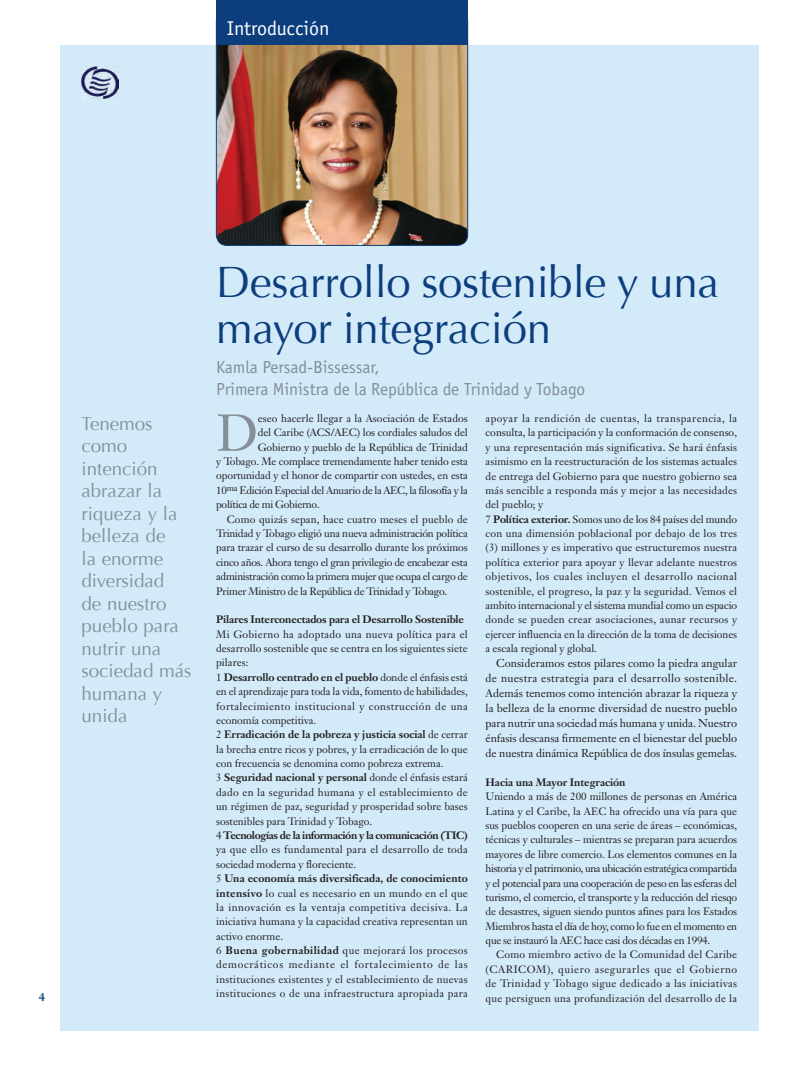
<style>
.page{position:relative;width:801px;height:1074px;background:#fff}
.page>*{position:absolute;margin:0;border:0;box-sizing:border-box;transform-origin:0 0}
.t1{font:51px "Janson Text";color:#848f96}
.t2{font:43.75px/46.2px "Optima";letter-spacing:-.005em;color:#0c3d7d}
.t3{font:20px "Officina Sans";color:#fff}
.t4{font:18.75px/22.5px "Optima";color:#848f96}
.t5{font:17.5px/21.2px "Officina Sans";letter-spacing:-.005em;color:#848f96}
.t6{font:11.25px/15px "Janson Text";letter-spacing:-.005em;color:#231f20;text-align:justify}
.t7{font:700 11.25px "Janson Text";color:#0c3d7d}
.t8{font:10.62px/14.4px "Janson Text";letter-spacing:.005em;color:#231f20}
.t9{font:10.62px "Janson Text";letter-spacing:-.025em;color:#231f20}
.t10{font:700 10.62px "Janson Text";letter-spacing:-.015em;color:#231f20}
.t11{font:10.62px "Janson Text";letter-spacing:-.02em;color:#231f20}
.t12{font:10.62px "Janson Text";letter-spacing:-.015em;color:#231f20}
.s1{font-weight:700}
</style>
<div class="page">
<div style="left:60px;top:45px;width:699px;height:986px;background:#d3ebf9"></div>
<img style="left:216px;top:11px;width:252px;height:234px;border-radius:11px">
<div style="left:216px;top:10px;width:252px;height:235px;border:1px solid #0c3d7d;border-radius:11px"></div>
<img style="left:81px;top:66px;width:37px;height:33px">
<div style="left:216px;top:0;width:252px;height:28px;background:#0c3d7d"></div>
<div style="left:216px;top:10px;width:252px;height:35px;background:#0c3d7d"></div>
<h3 class="t3" style="left:227px;top:17px;width:104px">Introducción</h3>
<p class="t7" style="left:39px;top:989px;width:8px">4</p>
<h3 class="t4" style="left:81px;top:412px;width:111px">Tenemos como intención abrazar la riqueza y la belleza de<br>la enorme diversidad<br>de nuestro pueblo para nutrir una sociedad más humana y unida</h3>
<h2 class="t2" style="left:216px;top:260px;width:505px">Desarrollo sostenible y una mayor integración</h2>
<h3 class="t5" style="left:216px;top:357px;width:371px">Kamla Persad-Bissessar,<br>Primera Ministra de la República de Trinidad y Tobago</h3>
<h1 class="t1" style="left:216px;top:401px;width:44px">D</h1>
<p class="t8" style="left:258px;top:411px;width:211px">eseo hacerle llegar a la Asociación de Estados</p>
<p class="t8" style="left:258px;top:425px;width:211px">del Caribe (ACS/AEC) los cordiales saludos del</p>
<p class="t8" style="left:258px;top:440px;width:211px">Gobierno y pueblo de la República de Trinidad</p>
<p class="t12" style="left:216px;top:455px;width:253px">y Tobago. Me complace tremendamente haber tenido esta</p>
<p class="t8" style="left:216px;top:468px;width:253px">oportunidad y el honor de compartir con ustedes, en esta</p>
<p class="t9" style="left:216px;top:483px;width:253px">10<sup>ma</sup> Edición Especial del Anuario de la AEC, la filosofía y la</p>
<p class="t9" style="left:216px;top:498px;width:105px">política de mi Gobierno.</p>
<p class="t8" style="left:227px;top:511px;width:242px">Como quizás sepan, hace cuatro meses el pueblo de</p>
<p class="t11" style="left:216px;top:526px;width:253px">Trinidad y Tobago eligió una nueva administración política</p>
<p class="t8" style="left:216px;top:540px;width:253px">para trazar el curso de su desarrollo durante los próximos</p>
<p class="t9" style="left:216px;top:555px;width:253px">cinco años. Ahora tengo el gran privilegio de encabezar esta</p>
<p class="t9" style="left:216px;top:570px;width:253px">administración como la primera mujer que ocupa el cargo de</p>
<p class="t9" style="left:216px;top:584px;width:233px">Primer Ministro de la República de Trinidad y Tobago.</p>
<p class="t10" style="left:216px;top:613px;width:249px">Pilares Interconectados para el Desarrollo Sostenible</p>
<p class="t8" style="left:216px;top:626px;width:253px">Mi Gobierno ha adoptado una nueva política para el desarrollo sostenible que se centra en los siguientes siete pilares:<br>1 <span class="s1">Desarrollo centrado en el pueblo</span> donde el énfasis está en el aprendizaje para toda la vida, fomento de habilidades, fortalecimiento institucional y construcción de una economía competitiva.<br>2 <span class="s1">Erradicación de la pobreza y justicia social</span> de cerrar la brecha entre ricos y pobres, y la erradicación de lo que con frecuencia se denomina como pobreza extrema.<br>3 <span class="s1">Seguridad nacional y personal</span> donde el énfasis estará dado en la seguridad humana y el establecimiento de un régimen de paz, seguridad y prosperidad sobre bases sostenibles para Trinidad y Tobago.<br>4 <span class="s1">Tecnologías de la información y la comunicación (TIC) </span>ya que ello es fundamental para el desarrollo de toda sociedad moderna y floreciente.<br>5 <span class="s1">Una economía más diversificada, de conocimiento intensivo</span> lo cual es necesario en un mundo en el que la innovación es la ventaja competitiva decisiva. La iniciativa humana y la capacidad creativa representan un activo enorme.<br>6 <span class="s1">Buena gobernabilidad</span> que mejorará los procesos democráticos mediante el fortalecimiento de las instituciones existentes y el establecimiento de nuevas instituciones o de una infraestructura apropiada para</p>
<p class="t8" style="left:485px;top:411px;width:253px">apoyar la rendición de cuentas, la transparencia, la consulta, la participación y la conformación de consenso, y una representación más significativa. Se hará énfasis asimismo en la reestructuración de los sistemas actuales de entrega del Gobierno para que nuestro gobierno sea más sencible a responda más y mejor a las necesidades del pueblo; y<br>7 <span class="s1">Política exterior.</span> Somos uno de los 84 países del mundo con una dimensión poblacional por debajo de los tres (3) millones y es imperativo que estructuremos nuestra política exterior para apoyar y llevar adelante nuestros objetivos, los cuales incluyen el desarrollo nacional sostenible, el progreso, la paz y la seguridad. Vemos el ambito internacional y el sistema mundial como un espacio donde se pueden crear asociaciones, aunar recursos y ejercer influencia en la dirección de la toma de decisiones a escala regional y global.</p>
<p class="t6" style="left:485px;top:655px;width:253px;text-indent:11px">Consideramos estos pilares como la piedra angular de nuestra estrategia para el desarrollo sostenible.<br>Además tenemos como intención abrazar la riqueza y la belleza de la enorme diversidad de nuestro pueblo para nutrir una sociedad más humana y unida. Nuestro énfasis descansa firmemente en el bienestar del pueblo de nuestra dinámica República de dos ínsulas gemelas.</p>
<p class="t10" style="left:485px;top:775px;width:141px">Hacia una Mayor Integración</p>
<p class="t8" style="left:485px;top:789px;width:253px;text-align:justify">Uniendo a más de 200 millones de personas en América Latina y el Caribe, la AEC ha ofrecido una vía para que sus pueblos cooperen en una serie de áreas – económicas, técnicas y culturales – mientras se preparan para acuerdos mayores de libre comercio. Los elementos comunes en la historia y el patrimonio, una ubicación estratégica compartida y el potencial para una cooperación de peso en las esferas del turismo, el comercio, el transporte y la reducción del riesqo de desastres, siguen siendo puntos afines para los Estados Miembros hasta el día de hoy, como lo fue en el momento en que se instauró la AEC hace casi dos décadas en 1994.</p>
<p class="t8" style="left:485px;top:947px;width:253px;text-align:justify;text-indent:11px">Como miembro activo de la Comunidad del Caribe (CARICOM), quiero asegurarles que el Gobierno de Trinidad y Tobago sigue dedicado a las iniciativas que persiguen una profundización del desarrollo de la</p>
</div>
